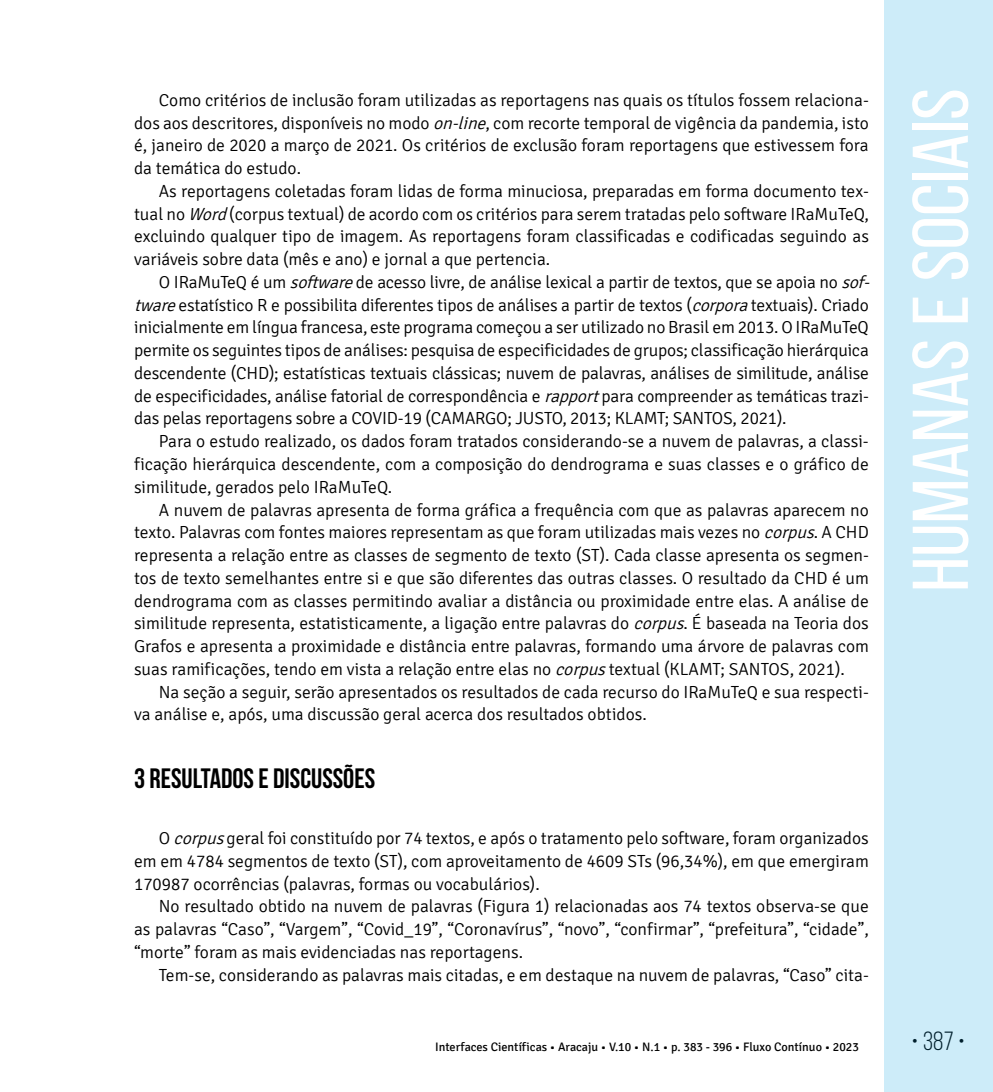
<style>
.page{position:relative;width:993px;height:1092px;background:#fff}
.page>*{position:absolute;margin:0;border:0;box-sizing:border-box;transform-origin:0 0}
.t1{font:78.75px "Bebas Neue";color:#fff;scale:1.09 1}
.t2{font:700 28px "Bebas Neue";color:#000}
.t3{font:26.25px "Bebas Neue";color:#000}
.t4{font:300 17.5px/22.8px "Signika";letter-spacing:-.01em;color:#000;text-align:justify}
.t5{font:12.25px "Signika";color:#000}
.s1{font-style:italic}
</style>
<div class="page">
<div style="left:883px;top:0;width:109px;height:1091px;background:#cdecf9"></div>
<p class="t4" style="left:134px;top:89px;width:736px;text-indent:25px">Como critérios de inclusão foram utilizadas as reportagens nas quais os títulos fossem relaciona&shy;dos aos descritores, disponíveis no modo <span class="s1">on-line</span>, com recorte temporal de vigência da pandemia, isto é, janeiro de 2020 a março de 2021. Os critérios de exclusão foram reportagens que estivessem fora da temática do estudo.</p>
<p class="t4" style="left:134px;top:180px;width:736px;text-indent:25px">As reportagens coletadas foram lidas de forma minuciosa, preparadas em forma documento tex&shy;tual no <span class="s1">Word</span>(corpus textual) de acordo com os critérios para serem tratadas pelo software IRaMuTeQ, excluindo qualquer tipo de imagem. As reportagens foram classificadas e codificadas seguindo as variáveis sobre data (mês e ano) e jornal a que pertencia.</p>
<p class="t4" style="left:134px;top:271px;width:741px;text-align:left;text-indent:25px">O IRaMuTeQ é um <span class="s1">software</span>de acesso livre, de análise lexical a partir de textos, que se apoia no <span class="s1">sof&shy;tware</span>estatístico R e possibilita diferentes tipos de análises a partir de textos (<span class="s1">corpora</span>textuais). Criado inicialmente em língua francesa, este programa começou a ser utilizado no Brasil em 2013. O IRaMuTeQ permite os seguintes tipos de análises: pesquisa de especificidades de grupos; classificação hierárquica descendente (CHD); estatísticas textuais clássicas; nuvem de palavras, análises de similitude, análise de especificidades, análise fatorial de correspondência e <span class="s1">rapport</span>para compreender as temáticas trazi&shy;das pelas reportagens sobre a COVID-19 (CAMARGO; JUSTO, 2013; KLAMT; SANTOS, 2021).</p>
<p class="t4" style="left:134px;top:430px;width:736px;text-indent:25px">Para o estudo realizado, os dados foram tratados considerando-se a nuvem de palavras, a classi&shy;ficação hierárquica descendente, com a composição do dendrograma e suas classes e o gráfico de similitude, gerados pelo IRaMuTeQ.</p>
<p class="t4" style="left:134px;top:498px;width:736px;text-indent:25px">A nuvem de palavras apresenta de forma gráfica a frequência com que as palavras aparecem no texto. Palavras com fontes maiores representam as que foram utilizadas mais vezes no <span class="s1">corpus</span>. A CHD representa a relação entre as classes de segmento de texto (ST). Cada classe apresenta os segmen&shy;tos de texto semelhantes entre si e que são diferentes das outras classes. O resultado da CHD é um dendrograma com as classes permitindo avaliar a distância ou proximidade entre elas. A análise de similitude representa, estatisticamente, a ligação entre palavras do <span class="s1">corpus</span>. É baseada na Teoria dos Grafos e apresenta a proximidade e distância entre palavras, formando uma árvore de palavras com suas ramificações, tendo em vista a relação entre elas no <span class="s1">corpus</span>textual (KLAMT; SANTOS, 2021).</p>
<p class="t4" style="left:134px;top:680px;width:736px;text-indent:25px">Na seção a seguir, serão apresentados os resultados de cada recurso do IRaMuTeQ e sua respecti&shy;va análise e, após, uma discussão geral acerca dos resultados obtidos.</p>
<h2 class="t2" style="left:134px;top:762px;width:242px">3 RESULTADOS E DISCUSSÕES</h2>
<p class="t4" style="left:134px;top:827px;width:736px;text-indent:25px">O <span class="s1">corpus</span>geral foi constituído por 74 textos, e após o tratamento pelo software, foram organizados em em 4784 segmentos de texto (ST), com aproveitamento de 4609 STs (96,34%), em que emergiram 170987 ocorrências (palavras, formas ou vocabulários).</p>
<p class="t4" style="left:134px;top:895px;width:736px;text-indent:25px">No resultado obtido na nuvem de palavras (Figura 1) relacionadas aos 74 textos observa-se que as palavras “Caso”, “Vargem”, “Covid_19”, “Coronavírus”, “novo”, “confirmar”, “prefeitura”, “cidade”, “morte” foram as mais evidenciadas nas reportagens.</p>
<p class="t4" style="left:159px;top:963px;width:711px">Tem-se, considerando as palavras mais citadas, e em destaque na nuvem de palavras, “Caso” cita-</p>
<h1 class="t1" style="left:897px;top:591px;width:463px;rotate:-90deg">Humanas e Sociais</h1>
<p class="t5" style="left:435px;top:1040px;width:425px">Interfaces Científicas • Aracaju • V.10 • N.1 • p. 383 - 396 • Fluxo Contínuo • 2023</p>
<h3 class="t3" style="left:911px;top:1026px;width:55px">• 387 •</h3>
</div>
